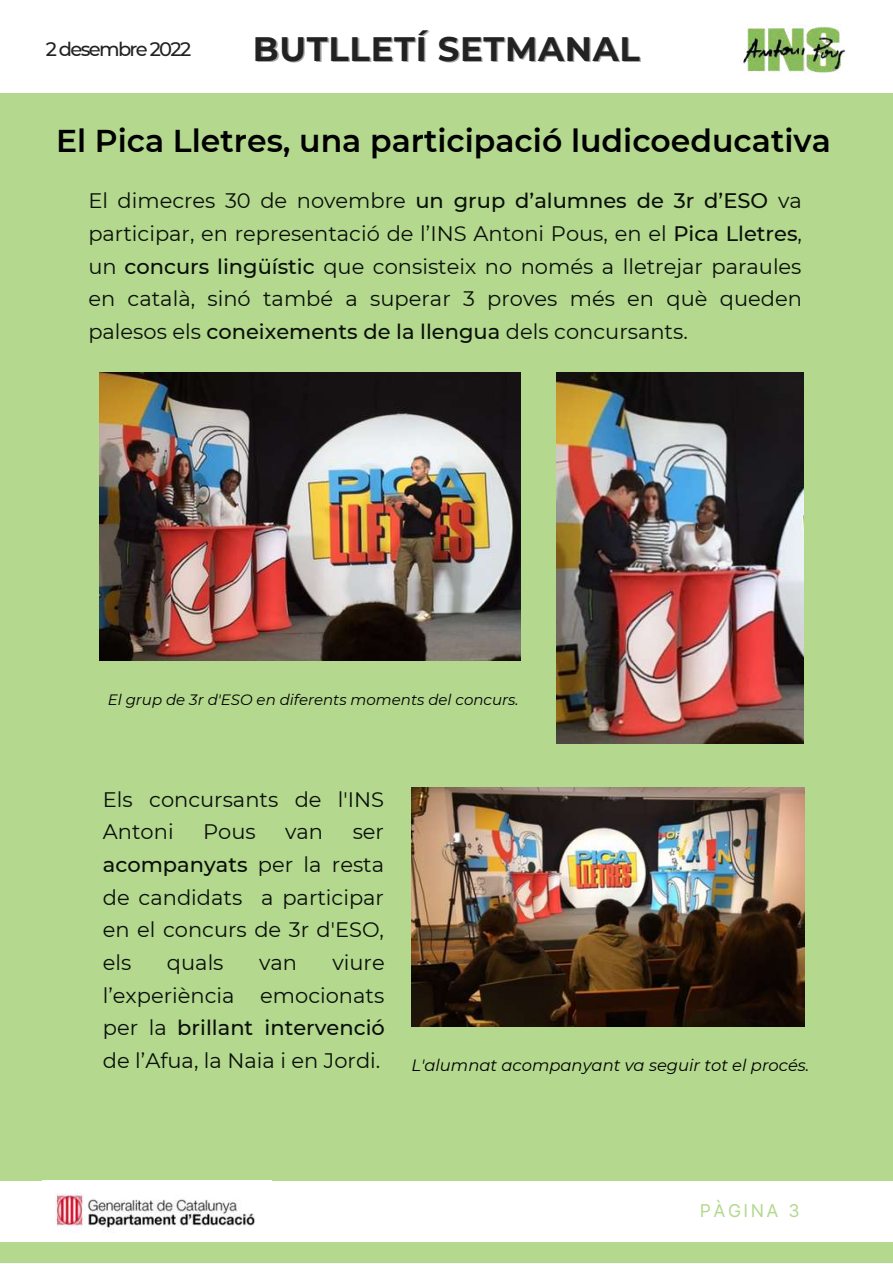
<style>
.page{position:relative;width:893px;height:1264px;background:#fff}
.page>*{position:absolute;margin:0;border:0;box-sizing:border-box;transform-origin:0 0}
.t1{font:700 33.9px "Montserrat";letter-spacing:.02em;color:#222}
.t2{font:600 31.5px "Montserrat";color:#000}
.t3{font:21px/32.5px "Montserrat";color:#0a0f09;text-align:justify}
.t4{font:500 19.5px "Montserrat";letter-spacing:-.085em;color:#222}
.t5{font:17.7px "Inter";letter-spacing:.14em;color:#b3d88e}
.t6{font:italic 16.35px "Montserrat";color:#000}
.t7{font:italic 15px "Montserrat";color:#000}
.s1{font-weight:500}
</style>
<div class="page">
<div style="left:0;top:0;width:892px;height:1262px;background:#b3d88e"></div>
<div style="left:0;top:1180px;width:892px;height:61px;background:#fff"></div>
<img style="left:55px;top:1193px;width:200px;height:40px">
<div style="left:0;top:0;width:892px;height:92px;background:#fff"></div>
<img style="left:743px;top:24px;width:103px;height:49px">
<img style="left:100px;top:373px;width:420px;height:287px">
<img style="left:556px;top:373px;width:247px;height:371px">
<img style="left:411px;top:787px;width:393px;height:239px">
<p class="t4" style="left:46px;top:37px;width:147px">2 desembre 2022</p>
<h1 class="t1" style="left:253px;top:28px;width:388px">BUTLLETÍ SETMANAL</h1>
<h2 class="t2" style="left:56px;top:121px;width:776px">El Pica Lletres, una participació ludicoeducativa</h2>
<p class="t3" style="left:88px;top:184px;width:715px">El dimecres 30 de novembre <span class="s1">un grup d’alumnes de 3r d’ESO</span> va participar, en representació de l’INS Antoni Pous, en el <span class="s1">Pica Lletres</span>, un <span class="s1">concurs lingüístic</span> que consisteix no només a lletrejar paraules en català, sinó també a superar 3 proves més en què queden palesos els <span class="s1">coneixements de la llengua</span> dels concursants.</p>
<p class="t7" style="left:108px;top:690px;width:412px">El grup de 3r d'ESO en diferents moments del concurs.</p>
<p class="t3" style="left:103px;top:783px;width:283px">Els concursants de l'INS<br>Antoni</p>
<p class="t3" style="left:203px;top:815px;width:54px">Pous</p>
<p class="t3" style="left:285px;top:815px;width:39px">van</p>
<p class="t3" style="left:103px;top:815px;width:283px;text-indent:250px">ser <span class="s1">acompanyats</span> per la resta de candidats a participar en el concurs de 3r d'ESO, els</p>
<p class="t3" style="left:103px;top:946px;width:283px;text-indent:230px">viure l’experiència emocionats per la <span class="s1">brillant intervenció </span>de l’Afua, la Naia i en Jordi.</p>
<p class="t3" style="left:167px;top:946px;width:58px">quals</p>
<p class="t3" style="left:259px;top:946px;width:39px">van</p>
<p class="t6" style="left:411px;top:1055px;width:399px">L'alumnat acompanyant va seguir tot el procés.</p>
<p class="t5" style="left:699px;top:1200px;width:101px">PÀGINA 3</p>
</div>
